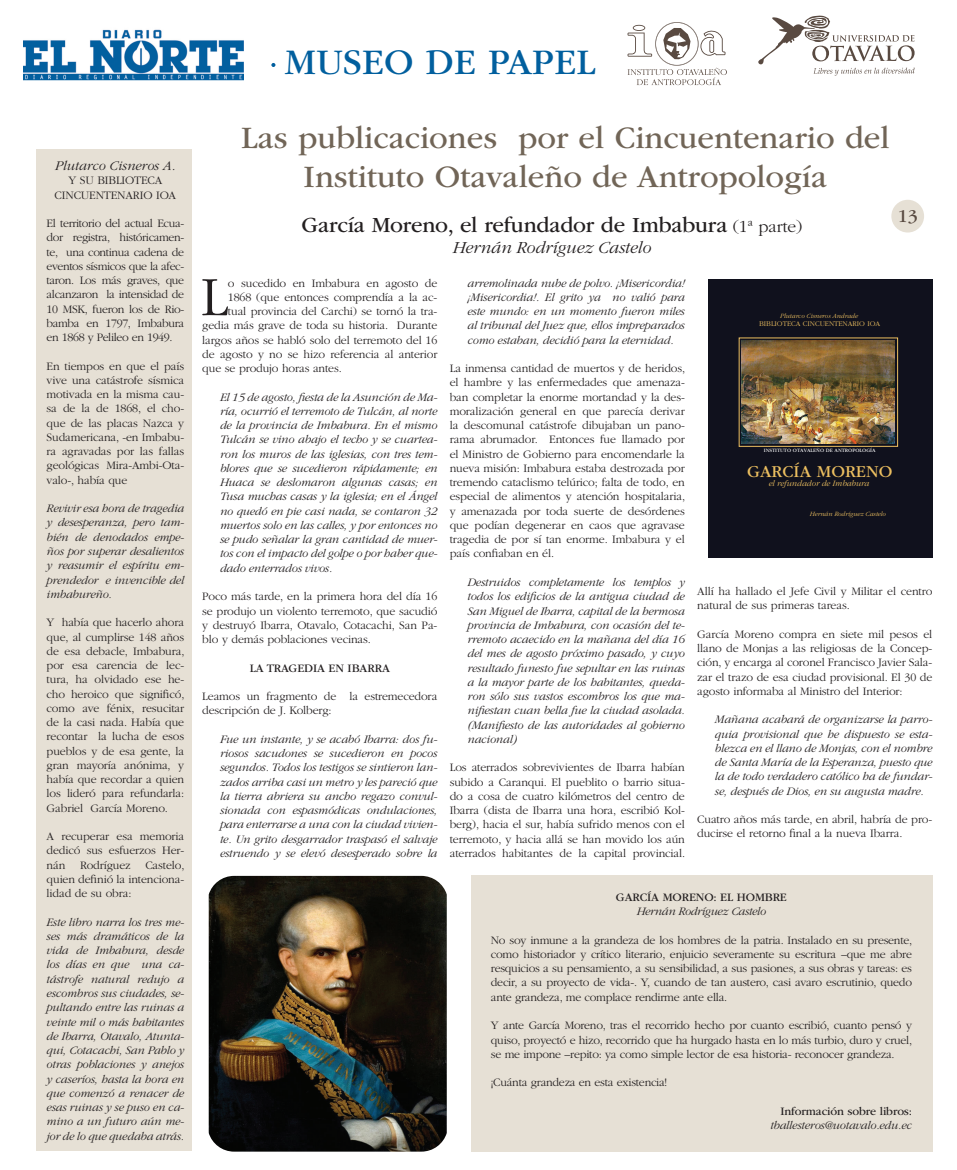
<style>
.page{position:relative;width:957px;height:1170px;background:#fff}
.page>*{position:absolute;margin:0;border:0;box-sizing:border-box;transform-origin:0 0}
.t1{font:300 57.62px "ITC Garamond Std";color:#231f20}
.t2{font:37.5px "ITC Garamond Std";color:#015f9e}
.t3{font:32.5px/39px "ITC Garamond Std";color:#716557;text-align:center}
.t4{font:22.5px "ITC Garamond Std";letter-spacing:-.01em;color:#231f20}
.t5{font:18.75px "ITC Garamond Std";color:#594a41}
.t6{font:italic 300 17.5px "ITC Garamond Std";color:#231f20}
.t7{font:17.38px "ITC Garamond Std";color:#ecbf60}
.t8{font:italic 300 13.75px "ITC Garamond Std";color:#231f20}
.t9{font:300 11.88px/14.2px "ITC Garamond Std";letter-spacing:-.01em;color:#231f20;text-align:justify}
.t10{font:italic 300 11.88px/14.2px "ITC Garamond Std";letter-spacing:-.01em;color:#231f20;text-align:justify}
.t11{font:11.88px "ITC Garamond Std";letter-spacing:-.01em;color:#231f20}
.t12{font:italic 300 8.5px "ITC Garamond Std";color:#ecbf60}
.t13{font:300 7.38px "ITC Garamond Std";color:#ecbf60}
.t14{font:italic 300 6.75px "ITC Garamond Std";color:#ecbf60}
.t15{font:5.25px "ITC Garamond Std";color:#fff}
.s1{font-weight:300;font-size:17.5px}
</style>
<div class="page">
<div style="left:471px;top:875px;width:461px;height:276px;background:#e6e0d5"></div>
<div style="left:37px;top:149px;width:155px;height:1001px;background:#e6e0d5"></div>
<svg style="left:627px;top:22px;width:100px;height:63px"></svg>
<svg style="left:758px;top:15px;width:156px;height:61px"></svg>
<img style="left:24px;top:29px;width:219px;height:52px">
<svg style="left:271px;top:63px;width:4px;height:4px"></svg>
<div style="left:891px;top:200px;width:33px;height:32px;background:#e6e0d5;border-radius:50%"></div>
<div style="left:708px;top:279px;width:224px;height:278px;background:#10111d"></div>
<img style="left:741px;top:340px;width:153px;height:103px">
<img style="left:209px;top:875px;width:238px;height:276px">
<h2 class="t2" style="left:285px;top:42px;width:312px">MUSEO DE PAPEL</h2>
<p class="t8" style="left:55px;top:158px;width:122px">Plutarco Cisneros A.</p>
<p class="t9" style="left:55px;top:173px;width:123px;text-align:center">Y SU BIBLIOTECA<br>CINCUENTENARIO IOA</p>
<p class="t9" style="left:47px;top:216px;width:139px">El territorio del actual Ecua&shy;dor registra, históricamen&shy;te, una continua cadena de eventos sísmicos que la afec&shy;taron. Los más graves, que alcanzaron la intensidad de 10 MSK, fueron los de Rio&shy;bamba en 1797, Imbabura en 1868 y Pelileo en 1949.</p>
<p class="t9" style="left:47px;top:359px;width:139px">En tiempos en que el país vive una catástrofe sísmica motivada en la misma cau&shy;sa de la de 1868, el cho&shy;que de las placas Nazca y Sudamericana, -en Imbabu&shy;ra agravadas por las fallas geológicas Mira-Ambi-Ota&shy;valo-, había que</p>
<p class="t10" style="left:47px;top:501px;width:139px">Revivir esa hora de tragedia y desesperanza, pero tam&shy;bién de denodados empe&shy;ños por superar desalientos y reasumir el espíritu em&shy;prendedor e invencible del imbabureño.</p>
<p class="t9" style="left:47px;top:615px;width:139px">Y había que hacerlo ahora que, al cumplirse 148 años de esa debacle, Imbabura, por esa carencia de lec&shy;tura, ha olvidado ese he&shy;cho heroico que significó, como ave fénix, resucitar de la casi nada. Había que recontar la lucha de esos pueblos y de esa gente, la gran mayoría anónima, y había que recordar a quien los lideró para refundarla:<br>Gabriel García Moreno.</p>
<p class="t9" style="left:47px;top:829px;width:139px">A recuperar esa memoria dedicó sus esfuerzos Her&shy;nán Rodríguez Castelo, quien definió la intenciona&shy;lidad de su obra:</p>
<p class="t10" style="left:47px;top:914px;width:139px">Este libro narra los tres me&shy;ses más dramáticos de la vida de Imbabura, desde los días en que una ca&shy;tástrofe natural redujo a escombros sus ciudades, se&shy;pultando entre las ruinas a veinte mil o más habitantes de Ibarra, Otavalo, Atunta&shy;qui, Cotacachi, San Pablo y otras poblaciones y anejos y caseríos, hasta la hora en que comenzó a renacer de esas ruinas y se puso en ca&shy;mino a un futuro aún me&shy;jor de lo que quedaba atrás.</p>
<h3 class="t3" style="left:241px;top:118px;width:650px">Las publicaciones por el Cincuentenario del<br>Instituto Otavaleño de Antropología</h3>
<h3 class="t4" style="left:301px;top:212px;width:502px">García Moreno, el refundador de Imbabura <span class="s1">(1ª parte)</span></h3>
<h3 class="t6" style="left:453px;top:238px;width:200px">Hernán Rodríguez Castelo</h3>
<h3 class="t5" style="left:898px;top:206px;width:21px">13</h3>
<h1 class="t1" style="left:201px;top:266px;width:29px">L</h1>
<p class="t9" style="left:228px;top:276px;width:211px">o sucedido en Imbabura en agosto de</p>
<p class="t9" style="left:228px;top:290px;width:211px">1868 (que entonces comprendía a la ac-</p>
<p class="t9" style="left:228px;top:304px;width:211px">tual provincia del Carchi) se tornó la tra-</p>
<p class="t9" style="left:202px;top:318px;width:236px">gedia más grave de toda su historia. Durante</p>
<p class="t9" style="left:202px;top:333px;width:237px">largos años se habló solo del terremoto del 16</p>
<p class="t9" style="left:202px;top:347px;width:237px">de agosto y no se hizo referencia al anterior</p>
<p class="t9" style="left:202px;top:361px;width:141px">que se produjo horas antes.</p>
<p class="t10" style="left:220px;top:390px;width:219px">El 15 de agosto, fiesta de la Asunción de Ma&shy;ría, ocurrió el terremoto de Tulcán, al norte de la provincia de Imbabura. En el mismo Tulcán se vino abajo el techo y se cuartea&shy;ron los muros de las iglesias, con tres tem&shy;blores que se sucedieron rápidamente; en Huaca se deslomaron algunas casas; en Tusa muchas casas y la iglesia; en el Ángel no quedó en pie casi nada, se contaron 32 muertos solo en las calles, y por entonces no se pudo señalar la gran cantidad de muer&shy;tos con el impacto del golpe o por haber que&shy;dado enterrados vivos.</p>
<p class="t9" style="left:202px;top:589px;width:237px">Poco más tarde, en la primera hora del día 16 se produjo un violento terremoto, que sacudió y destruyó Ibarra, Otavalo, Cotacachi, San Pa&shy;blo y demás poblaciones vecinas.</p>
<p class="t11" style="left:250px;top:661px;width:142px">LA TRAGEDIA EN IBARRA</p>
<p class="t9" style="left:202px;top:689px;width:237px">Leamos un fragmento de la estremecedora descripción de J. Kolberg:</p>
<p class="t10" style="left:220px;top:732px;width:219px">Fue un instante, y se acabó Ibarra: dos fu&shy;riosos sacudones se sucedieron en pocos segundos. Todos los testigos se sintieron lan&shy;zados arriba casi un metro y les pareció que la tierra abriera su ancho regazo convul&shy;sionada con espasmódicas ondulaciones, para enterrarse a una con la ciudad vivien&shy;te. Un grito desgarrador traspasó el salvaje estruendo y se elevó desesperado sobre la</p>
<p class="t10" style="left:467px;top:276px;width:219px">arremolinada nube de polvo. ¡Misericordia! ¡Misericordia!. El grito ya no valió para este mundo: en un momento fueron miles al tribunal del Juez que, ellos impreparados como estaban, decidió para la eternidad.</p>
<p class="t9" style="left:450px;top:361px;width:237px">La inmensa cantidad de muertos y de heridos, el hambre y las enfermedades que amenaza&shy;ban completar la enorme mortandad y la des&shy;moralización general en que parecía derivar la descomunal catástrofe dibujaban un pano&shy;rama abrumador. Entonces fue llamado por el Ministro de Gobierno para encomendarle la nueva misión: Imbabura estaba destrozada por tremendo cataclismo telúrico; falta de todo, en especial de alimentos y atención hospitalaria, y amenazada por toda suerte de desórdenes que podían degenerar en caos que agravase tragedia de por sí tan enorme. Imbabura y el país confiaban en él.</p>
<p class="t10" style="left:467px;top:575px;width:219px">Destruidos completamente los templos y todos los edificios de la antigua ciudad de San Miguel de Ibarra, capital de la hermosa provincia de Imbabura, con ocasión del te&shy;rremoto acaecido en la mañana del día 16 del mes de agosto próximo pasado, y cuyo resultado funesto fue sepultar en las ruinas a la mayor parte de los habitantes, queda&shy;ron sólo sus vastos escombros los que ma&shy;nifiestan cuan bella fue la ciudad asolada. (Manifiesto de las autoridades al gobierno nacional)</p>
<p class="t9" style="left:450px;top:760px;width:237px">Los aterrados sobrevivientes de Ibarra habían subido a Caranqui. El pueblito o barrio situa&shy;do a cosa de cuatro kilómetros del centro de Ibarra (dista de Ibarra una hora, escribió Kol&shy;berg), hacia el sur, había sufrido menos con el terremoto, y hacia allá se han movido los aún aterrados habitantes de la capital provincial.</p>
<p class="t14" style="left:780px;top:312px;width:79px">Plutarco Cisneros Andrade</p>
<p class="t13" style="left:759px;top:320px;width:123px">BIBLIOTECA CINCUENTENARIO IOA</p>
<p class="t15" style="left:764px;top:448px;width:113px">INSTITUTO OTAVALEÑO DE ANTROPOLOGÍA</p>
<h3 class="t7" style="left:747px;top:462px;width:147px">GARCÍA MORENO</h3>
<p class="t12" style="left:769px;top:478px;width:102px">el refundador de Imbabura</p>
<p class="t14" style="left:810px;top:510px;width:78px">Hernán Rodríguez Castelo</p>
<p class="t9" style="left:697px;top:584px;width:237px">Allí ha hallado el Jefe Civil y Militar el centro natural de sus primeras tareas.</p>
<p class="t9" style="left:697px;top:627px;width:237px">García Moreno compra en siete mil pesos el llano de Monjas a las religiosas de la Concep&shy;ción, y encarga al coronel Francisco Javier Sala&shy;zar el trazo de esa ciudad provisional. El 30 de agosto informaba al Ministro del Interior:</p>
<p class="t10" style="left:715px;top:712px;width:219px">Mañana acabará de organizarse la parro&shy;quia provisional que he dispuesto se esta&shy;blezca en el llano de Monjas, con el nombre de Santa María de la Esperanza, puesto que la de todo verdadero católico ha de fundar&shy;se, después de Dios, en su augusta madre.</p>
<p class="t9" style="left:697px;top:812px;width:236px">Cuatro años más tarde, en abril, habría de pro&shy;ducirse el retorno final a la nueva Ibarra.</p>
<p class="t11" style="left:616px;top:890px;width:172px">GARCÍA MORENO: EL HOMBRE</p>
<p class="t10" style="left:637px;top:904px;width:131px">Hernán Rodríguez Castelo</p>
<p class="t9" style="left:491px;top:932px;width:423px">No soy inmune a la grandeza de los hombres de la patria. Instalado en su presente, como historiador y crítico literario, enjuicio severamente su escritura –que me abre resquicios a su pensamiento, a su sensibilidad, a sus pasiones, a sus obras y tareas: es decir, a su proyecto de vida-. Y, cuando de tan austero, casi avaro escrutinio, quedo ante grandeza, me complace rendirme ante ella.</p>
<p class="t9" style="left:491px;top:1018px;width:423px">Y ante García Moreno, tras el recorrido hecho por cuanto escribió, cuanto pensó y quiso, proyectó e hizo, recorrido que ha hurgado hasta en lo más turbio, duro y cruel, se me impone –repito: ya como simple lector de esa historia- reconocer grandeza.</p>
<p class="t9" style="left:491px;top:1075px;width:178px">¡Cuánta grandeza en esta existencia!</p>
<p class="t11" style="left:780px;top:1104px;width:133px">Información sobre libros:</p>
<p class="t10" style="left:770px;top:1118px;width:143px">tballesteros@uotavalo.edu.ec</p>
</div>
